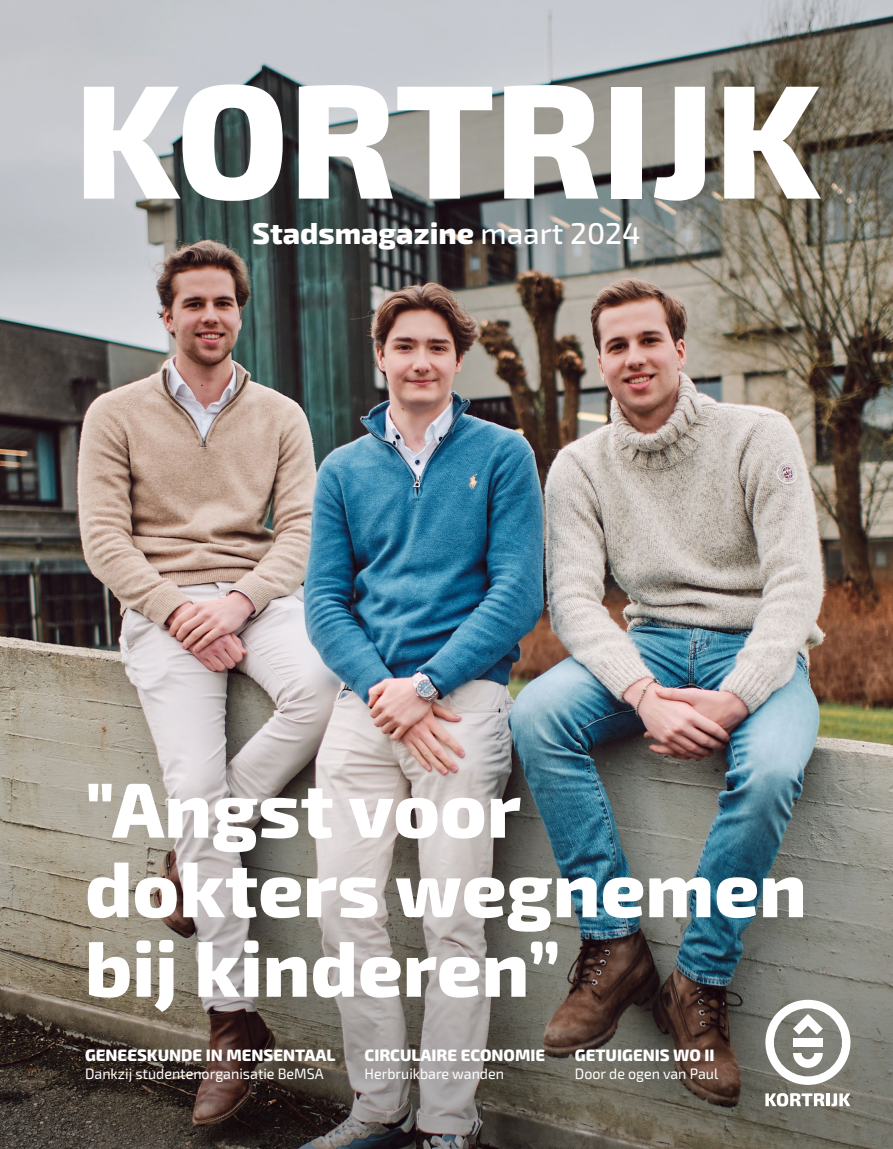
<style>
.page{position:relative;width:893px;height:1149px;background:#fff}
.page>*{position:absolute;margin:0;border:0;box-sizing:border-box;transform-origin:0 0}
.t1{font:800 162px "Exo 2";color:#fff}
.t2{font:800 78px/79.5px "Exo 2";color:#fff}
.t3{font:800 30px "Exo 2";color:#fff}
.t4{font:800 16.5px "Exo 2";color:#fff}
.t5{font:15px "Exo 2";color:#fff;scale:.95 1}
.s1{font-weight:500}
</style>
<div class="page">
<img style="left:0;top:404px;width:893px;height:423px">
<svg style="left:0;top:827px;width:893px;height:321px;background:#706d67"></svg>
<img style="left:0;top:0;width:893px;height:404px">
<svg style="left:765px;top:1092px;width:60px;height:14px"></svg>
<hr style="left:826px;top:1092px;width:4px;height:13px;background:#fff">
<svg style="left:831px;top:1092px;width:19px;height:13px"></svg>
<svg style="left:765px;top:999px;width:85px;height:85px"></svg>
<h1 class="t1" style="left:74px;top:15px;width:748px">KORTRIJK</h1>
<h3 class="t3" style="left:252px;top:210px;width:390px">Stadsmagazine <span class="s1">maart 2024</span></h3>
<h2 class="t2" style="left:85px;top:765px;width:723px">"Angst voor dokters wegnemen bij kinderen”</h2>
<p class="t4" style="left:85px;top:1041px;width:252px">GENEESKUNDE IN MENSENTAAL</p>
<p class="t5" style="left:85px;top:1062px;width:253px">Dankzij studentenorganisatie BeMSA</p>
<p class="t4" style="left:364px;top:1041px;width:182px">CIRCULAIRE ECONOMIE</p>
<p class="t5" style="left:364px;top:1062px;width:148px">Herbruikbare wanden</p>
<p class="t4" style="left:575px;top:1041px;width:141px">GETUIGENIS WO II</p>
<p class="t5" style="left:575px;top:1062px;width:152px">Door de ogen van Paul</p>
</div>
